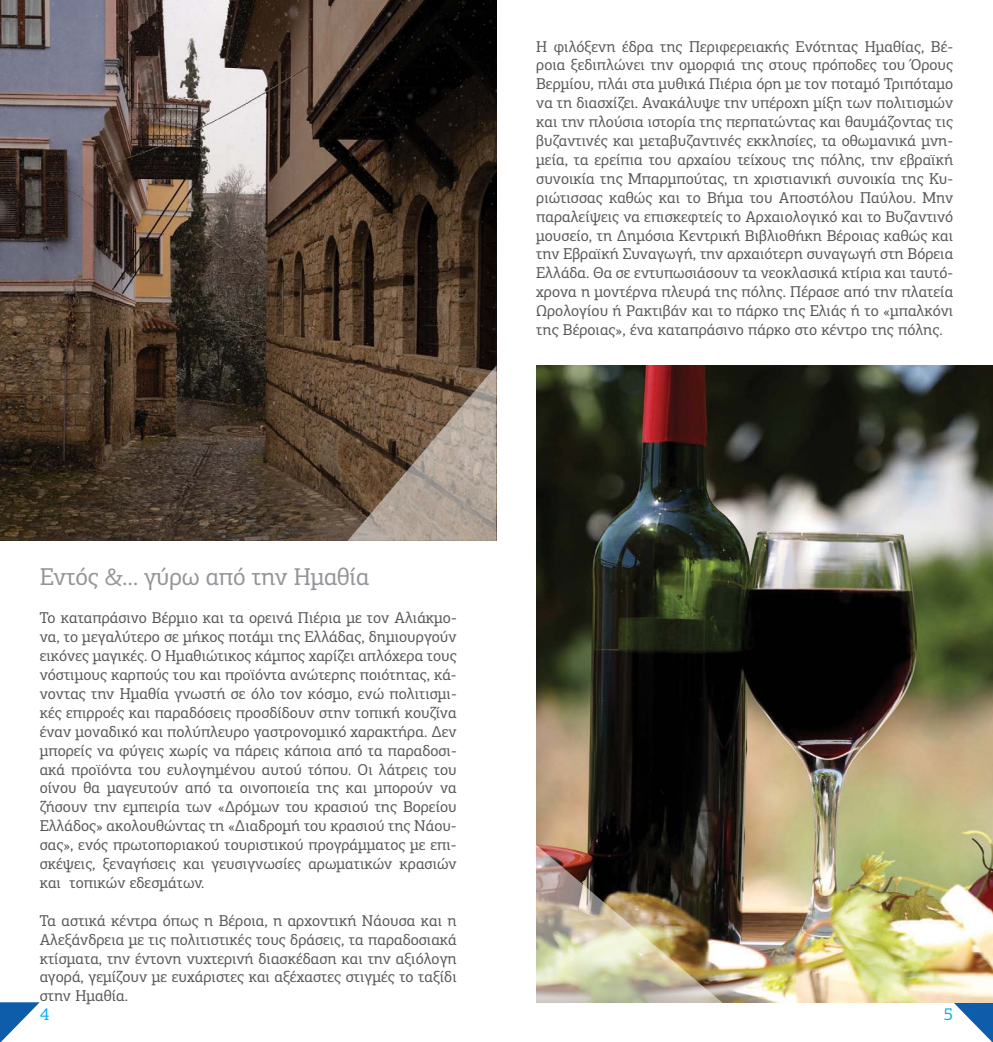
<style>
.page{position:relative;width:993px;height:1042px;background:#fff}
.page>*{position:absolute;margin:0;border:0;box-sizing:border-box;transform-origin:0 0}
.t1{font:24.5px "PF Centro Slab Pro";letter-spacing:-.01em;color:#939598}
.t2{font:17.5px "PF Centro Slab Pro";color:#00aeef}
.t3{font:15.75px/18.9px "PF Centro Slab Pro";color:#58595b;text-align:justify}
</style>
<div class="page">
<svg style="left:0;top:1002px;width:40px;height:40px"></svg>
<svg style="left:952px;top:1002px;width:40px;height:40px"></svg>
<img style="left:0;top:0;width:496px;height:541px">
<img style="left:536px;top:365px;width:456px;height:637px">
<svg style="left:347px;top:365px;width:149px;height:176px;background:#8b7969"></svg>
<img style="left:536px;top:826px;width:217px;height:177px">
<p class="t3" style="left:536px;top:37px;width:418px">H φιλόξενη έδρα της Περιφερειακής Ενότητας Ημαθίας, Βέ&shy;ροια ξεδιπλώνει την ομορφιά της στους πρόποδες του Όρους Βερμίου, πλάι στα μυθικά Πιέρια όρη με τον ποταμό Τριπόταμο να τη διασχίζει. Ανακάλυψε την υπέροχη μίξη των πολιτισμών και την πλούσια ιστορία της περπατώντας και θαυμάζοντας τις βυζαντινές και μεταβυζαντινές εκκλησίες, τα οθωμανικά μνη&shy;μεία, τα ερείπια του αρχαίου τείχους της πόλης, την εβραϊκή συνοικία της Μπαρμπούτας, τη χριστιανική συνοικία της Κυ&shy;ριώτισσας καθώς και το Βήμα του Αποστόλου Παύλου. Μην παραλείψεις να επισκεφτείς το Αρχαιολογικό και το Βυζαντινό μουσείο, τη Δημόσια Κεντρική Βιβλιοθήκη Βέροιας καθώς και την Εβραϊκή Συναγωγή, την αρχαιότερη συναγωγή στη Βόρεια Ελλάδα. Θα σε εντυπωσιάσουν τα νεοκλασικά κτίρια και ταυτό&shy;χρονα η μοντέρνα πλευρά της πόλης. Πέρασε από την πλατεία Ωρολογίου ή Ρακτιβάν και το πάρκο της Ελιάς ή το «μπαλκόνι της Βέροιας», ένα καταπράσινο πάρκο στο κέντρο της πόλης.</p>
<h1 class="t1" style="left:40px;top:562px;width:331px">Εντός &amp;… γύρω από την Ημαθία</h1>
<p class="t3" style="left:40px;top:608px;width:418px">Το καταπράσινο Βέρμιο και τα ορεινά Πιέρια με τον Αλιάκμο&shy;να, το μεγαλύτερο σε μήκος ποτάμι της Ελλάδας, δημιουργούν εικόνες μαγικές. Ο Ημαθιώτικος κάμπος χαρίζει απλόχερα τους νόστιμους καρπούς του και προϊόντα ανώτερης ποιότητας, κά&shy;νοντας την Ημαθία γνωστή σε όλο τον κόσμο, ενώ πολιτισμι&shy;κές επιρροές και παραδόσεις προσδίδουν στην τοπική κουζίνα έναν μοναδικό και πολύπλευρο γαστρονομικό χαρακτήρα. Δεν μπορείς να φύγεις χωρίς να πάρεις κάποια από τα παραδοσι&shy;ακά προϊόντα του ευλογημένου αυτού τόπου. Οι λάτρεις του οίνου θα μαγευτούν από τα οινοποιεία της και μπορούν να ζήσουν την εμπειρία των «Δρόμων του κρασιού της Βορείου Ελλάδος» ακολουθώντας τη «Διαδρομή του κρασιού της Νάου&shy;σας», ενός πρωτοποριακού τουριστικού προγράμματος με επι&shy;σκέψεις, ξεναγήσεις και γευσιγνωσίες αρωματικών κρασιών και τοπικών εδεσμάτων.</p>
<p class="t3" style="left:40px;top:911px;width:418px">Τα αστικά κέντρα όπως η Βέροια, η αρχοντική Νάουσα και η Αλεξάνδρεια με τις πολιτιστικές τους δράσεις, τα παραδοσιακά κτίσματα, την έντονη νυχτερινή διασκέδαση και την αξιόλογη αγορά, γεμίζουν με ευχάριστες και αξέχαστες στιγμές το ταξίδι στην Ημαθία.</p>
<p class="t2" style="left:40px;top:1003px;width:11px">4</p>
<p class="t2" style="left:943px;top:1003px;width:11px">5</p>
</div>
